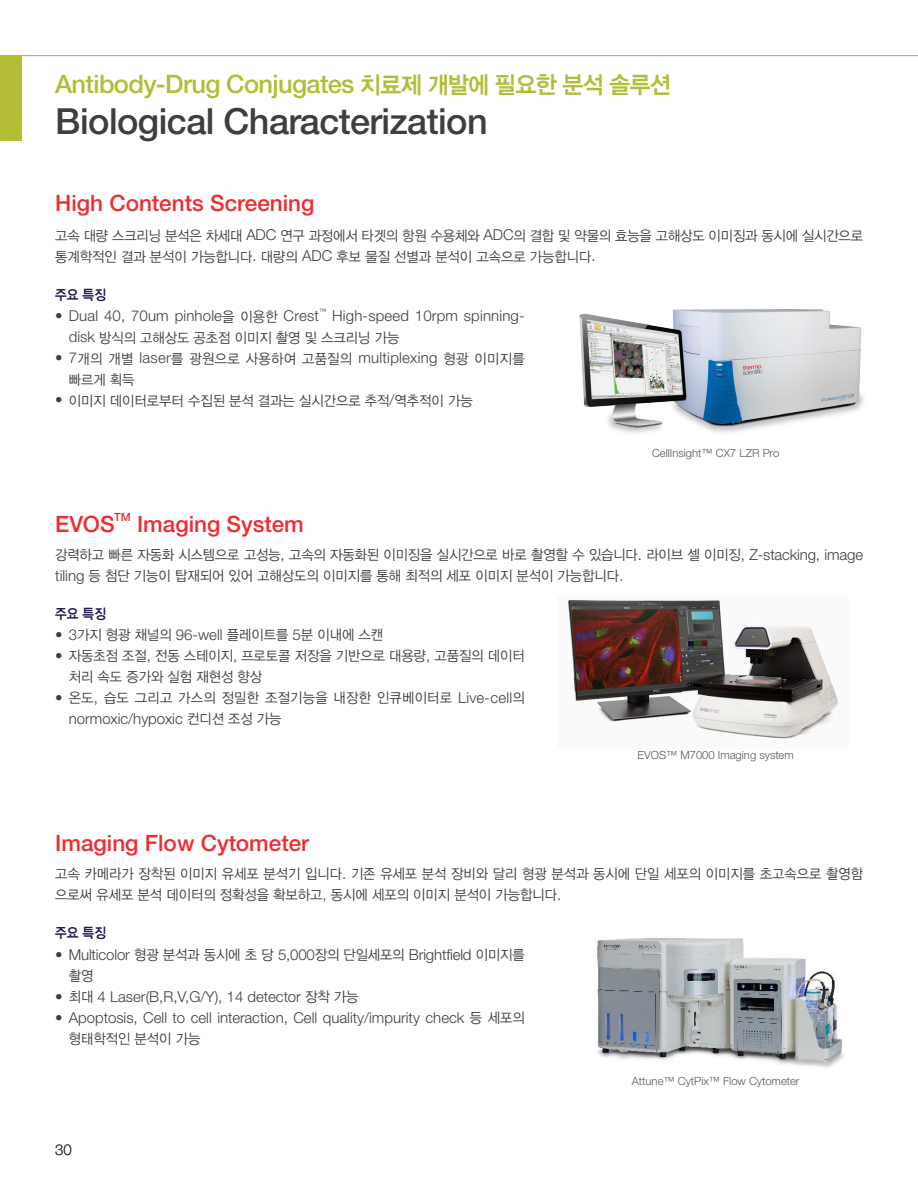
<style>
.page{position:relative;width:918px;height:1188px;background:#fff}
.page>*{position:absolute;margin:0;border:0;box-sizing:border-box;transform-origin:0 0}
.t1{font:500 36px "Helvetica Neue LTW1 G";letter-spacing:-.015em;color:#3e3e3f}
.t2{font:500 25.5px "Helvetica Neue LTW1 G";letter-spacing:-.025em;color:#b3bd35}
._17m{font:500 22.5px "Helvetica Neue LTW1 G";color:#ee2d33}
.t3{font:300 15px "Helvetica Neue LTW1 G";color:#3e3e3f}
.t4{font:14.1px/21px "YDVYGO125";color:#3e3e3f;scale:.95 1}
.t5{font:14.1px/21px "YDVYGO125";letter-spacing:.02em;color:#3e3e3f;scale:.95 1}
.특징{font:14.1px "YDVYGO145";color:#1a1d4c;scale:.9 1}
.주석{font:300 11.25px "Helvetica Neue LTW1 G";color:#57585a}
._17m-2{font:500 11.25px "Helvetica Neue LTW1 G";color:#ee2d33}
.t6{font:300 7.5px "Helvetica Neue LTW1 G";color:#3e3e3f}
.s1{font-family:"YDVYGO145";font-weight:400;font-size:24px}
.s2{font-family:"Helvetica Neue LTW1 G";font-weight:300;font-size:15px}
.s3{font-family:"YDVYGO125";font-weight:400;font-size:14.1px}
</style>
<div class="page">
<img style="left:579px;top:309px;width:285px;height:125px">
<img style="left:567px;top:600px;width:271px;height:139px">
<img style="left:597px;top:938px;width:247px;height:130px">
<hr style="left:0;top:55px;width:918px;height:1px;background:#9d9fa2">
<div style="left:0;top:55px;width:21px;height:85px;background:#b3bd35"></div>
<h2 class="t2" style="left:55px;top:69px;width:617px">Antibody-Drug Conjugates <span class="s1">치료제 개발에 필요한 분석 솔루션</span></h2>
<h1 class="t1" style="left:55px;top:100px;width:434px">Biological Characterization</h1>
<p class="_17m" style="left:55px;top:189px;width:261px">High Contents Screening</p>
<p class="t4" style="left:55px;top:225px;width:852px">고속 대량 스크리닝 분석은 차세대 <span class="s2">ADC</span> 연구 과정에서 타겟의 항원 수용체와 <span class="s2">ADC</span>의 결합 및 약물의 효능을 고해상도 이미징과 동시에 실시간으로 통계학적인 결과 분석이 가능합니다<span class="s2">.</span> 대량의 <span class="s2">ADC</span> 후보 물질 선별과 분석이 고속으로 가능합니다<span class="s2">.</span></p>
<p class="특징" style="left:55px;top:286px;width:58px">주요 특징</p>
<p class="t6" style="left:319px;top:306px;width:9px">™</p>
<p class="t3" style="left:55px;top:307px;width:265px">• Dual 40, 70um pinhole<span class="s3">을 이용한</span> Crest</p>
<p class="t3" style="left:332px;top:307px;width:194px">High-speed 10rpm spinning-</p>
<p class="t4" style="left:69px;top:327px;width:349px"><span class="s2">disk</span> 방식의 고해상도 공초점 이미지 촬영 및 스크리닝 가능</p>
<p class="t5" style="left:69px;top:348px;width:481px;text-indent:-14px"><span class="s2">• 7</span>개의 개별 <span class="s2">laser</span>를 광원으로 사용하여 고품질의 <span class="s2">multiplexing</span> 형광 이미지를 빠르게 획득</p>
<p class="t4" style="left:55px;top:390px;width:441px"><span class="s2">•</span> 이미지 데이터로부터 수집된 분석 결과는 실시간으로 추적<span class="s2">/</span>역추적이 가능</p>
<p class="주석" style="left:652px;top:446px;width:129px">CellInsight™ CX7 LZR Pro</p>
<p class="_17m" style="left:55px;top:511px;width:61px">EVOS</p>
<p class="_17m-2" style="left:114px;top:510px;width:18px">TM</p>
<p class="_17m" style="left:137px;top:511px;width:168px">Imaging System</p>
<p class="t4" style="left:55px;top:545px;width:852px">강력하고 빠른 자동화 시스템으로 고성능<span class="s2">,</span> 고속의 자동화된 이미징을 실시간으로 바로 촬영할 수 있습니다<span class="s2">.</span> 라이브 셀 이미징<span class="s2">, Z-stacking, image tiling</span> 등 첨단 기능이 탑재되어 있어 고해상도의 이미지를 통해 최적의 세포 이미지 분석이 가능합니다<span class="s2">.</span></p>
<p class="특징" style="left:55px;top:605px;width:58px">주요 특징</p>
<p class="t4" style="left:55px;top:625px;width:347px"><span class="s2">• 3</span>가지 형광 채널의 <span class="s2">96-well</span> 플레이트를 <span class="s2">5</span>분 이내에 스캔</p>
<p class="t4" style="left:69px;top:646px;width:481px;text-indent:-14px"><span class="s2">•</span> 자동초점 조절<span class="s2">,</span> 전동 스테이지<span class="s2">,</span> 프로토콜 저장을 기반으로 대용량<span class="s2">,</span> 고품질의 데이터 처리 속도 증가와 실험 재현성 향상</p>
<p class="t4" style="left:55px;top:688px;width:496px"><span class="s2">•</span> 온도<span class="s2">,</span> 습도 그리고 가스의 정밀한 조절기능을 내장한 인큐베이터로 <span class="s2">Live-cell</span>의</p>
<p class="t3" style="left:69px;top:710px;width:214px">normoxic/hypoxic <span class="s3">컨디션 조성 가능</span></p>
<p class="주석" style="left:638px;top:748px;width:158px">EVOS™ M7000 Imaging system</p>
<p class="_17m" style="left:55px;top:830px;width:255px">Imaging Flow Cytometer</p>
<p class="t4" style="left:55px;top:864px;width:852px">고속 카메라가 장착된 이미지 유세포 분석기 입니다<span class="s2">.</span> 기존 유세포 분석 장비와 달리 형광 분석과 동시에 단일 세포의 이미지를 초고속으로 촬영함 으로써 유세포 분석 데이터의 정확성을 확보하고<span class="s2">,</span> 동시에 세포의 이미지 분석이 가능합니다<span class="s2">.</span></p>
<p class="특징" style="left:55px;top:925px;width:58px">주요 특징</p>
<p class="t3" style="left:55px;top:946px;width:471px">• Multicolor <span class="s3">형광 분석과 동시에 초 당</span> 5,000<span class="s3">장의 단일세포의</span> Brightfield <span class="s3">이미지를</span></p>
<p class="t4" style="left:69px;top:966px;width:27px">촬영</p>
<p class="t3" style="left:55px;top:988px;width:305px">• <span class="s3">최대</span> 4 Laser(B,R,V,G/Y), 14 detector <span class="s3">장착 가능</span></p>
<p class="t3" style="left:55px;top:1009px;width:471px">• Apoptosis, Cell to cell interaction, Cell quality/impurity check <span class="s3">등 세포의</span></p>
<p class="t4" style="left:69px;top:1029px;width:140px">형태학적인 분석이 가능</p>
<p class="t3" style="left:55px;top:1141px;width:18px">30</p>
<p class="주석" style="left:632px;top:1075px;width:169px">Attune™ CytPix™ Flow Cytometer</p>
</div>
